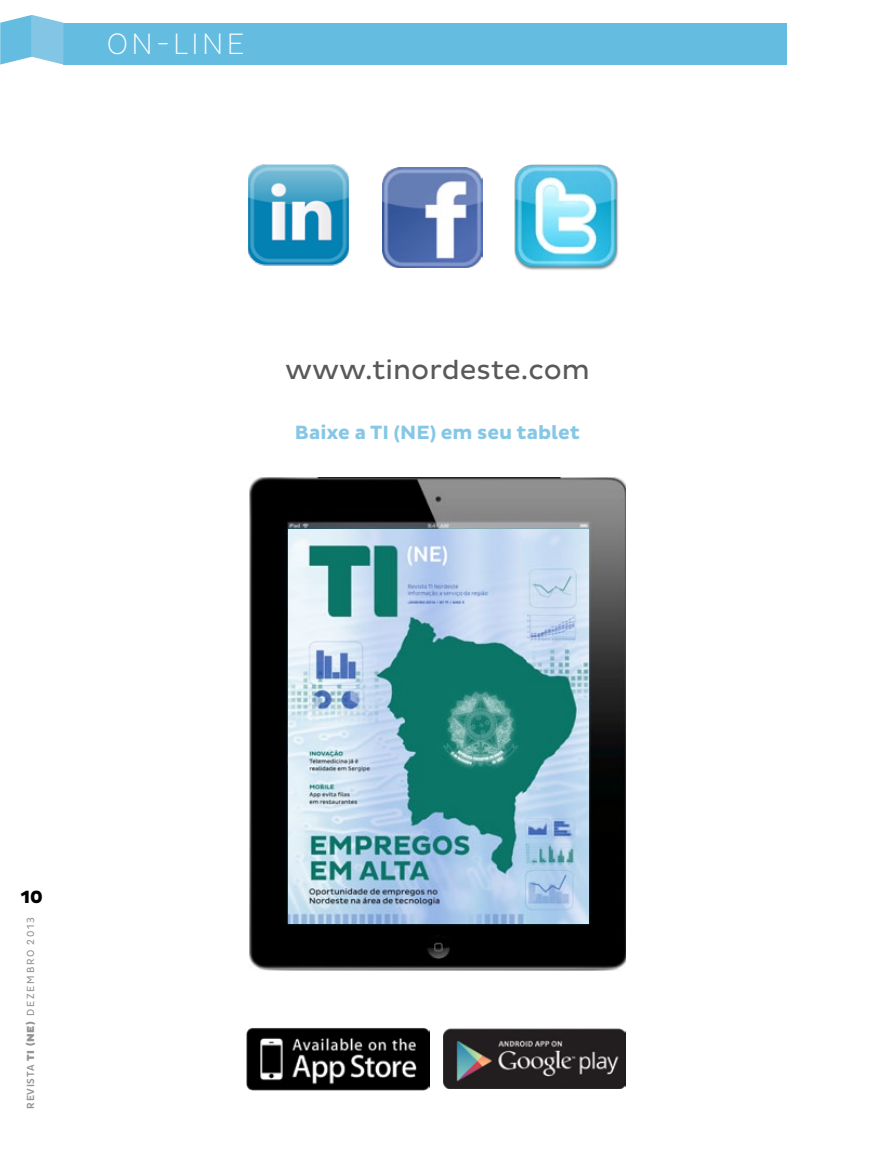
<style>
.page{position:relative;width:893px;height:1170px;background:#fff}
.page>*{position:absolute;margin:0;border:0;box-sizing:border-box;transform-origin:0 0}
.t1{font:300 30px "Pluto Sans Cond Ex";letter-spacing:.115em;color:#fff}
.t2{font:27px "Pluto Sans";color:#58595b}
.t3{font:700 19.5px "Pluto Sans";color:#85c7e5}
.t4{font:800 18px "Pluto Sans";color:#000}
.t5{font:10.5px "Pluto Sans Cond";letter-spacing:.165em;color:#939598}
.s1{font-weight:500}
.s2{font-family:"Pluto Sans";font-weight:900}
</style>
<div class="page">
<img style="left:249px;top:477px;width:377px;height:493px">
<img style="left:288px;top:529px;width:301px;height:394px">
<div style="left:64px;top:23px;width:723px;height:42px;background:#64bce0"></div>
<svg style="left:0;top:15px;width:63px;height:50px;background:#8acae6"></svg>
<img style="left:443px;top:1028px;width:182px;height:60px">
<img style="left:246px;top:1027px;width:183px;height:63px">
<img style="left:382px;top:167px;width:100px;height:100px">
<img style="left:248px;top:164px;width:101px;height:102px">
<img style="left:514px;top:164px;width:104px;height:106px">
<h1 class="t1" style="left:107px;top:27px;width:139px">ON-LINE</h1>
<h2 class="t2" style="left:285px;top:354px;width:306px">www.tinordeste.com</h2>
<h3 class="t3" style="left:295px;top:421px;width:286px">Baixe a TI (NE) em seu tablet</h3>
<h3 class="t4" style="left:21px;top:886px;width:24px">10</h3>
<p class="t5" style="left:25px;top:1108px;width:193px;rotate:-90deg"><span class="s1">Revista</span> <span class="s2">TI (NE)</span> dezembro 2013</p>
</div>
